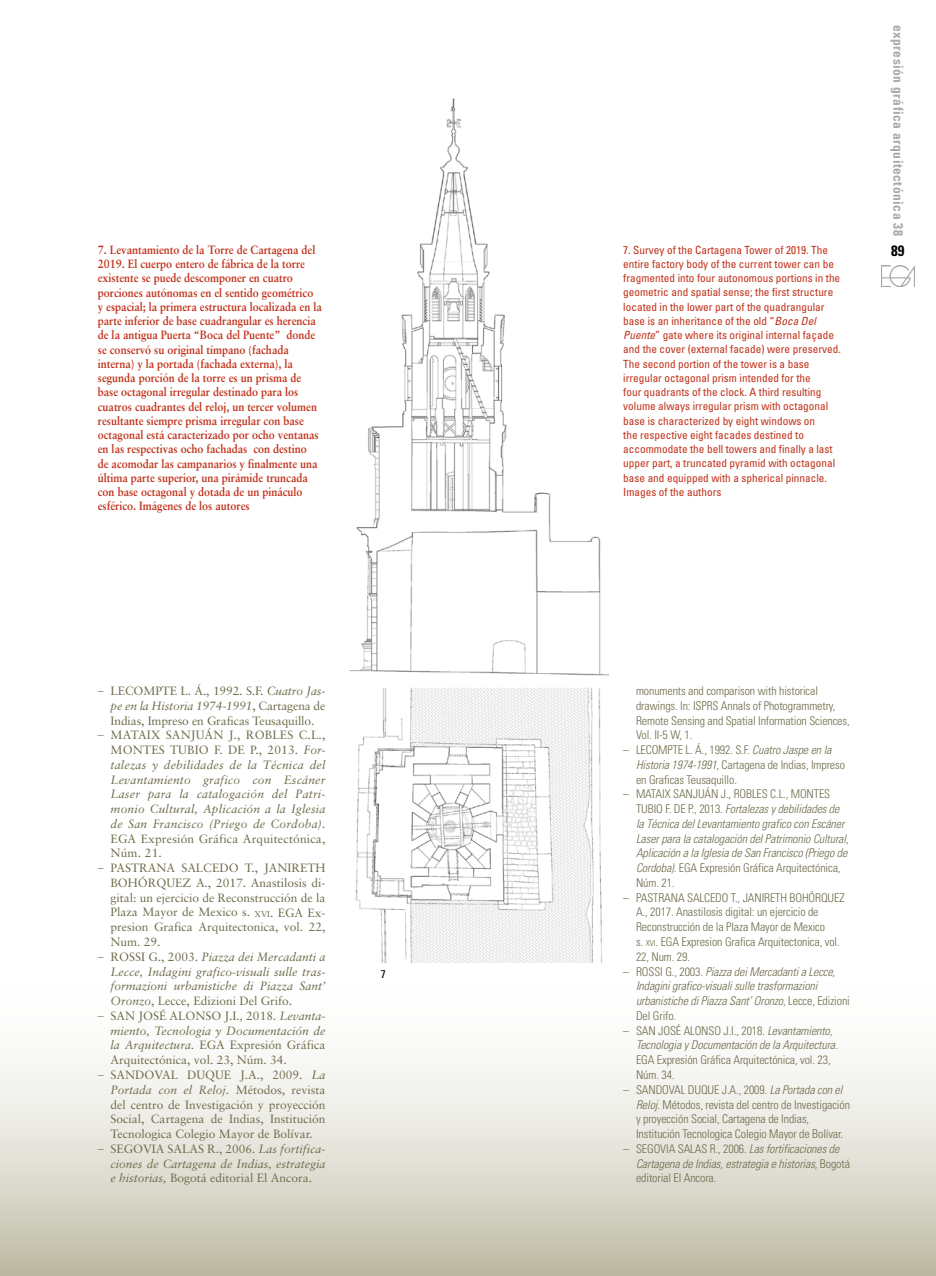
<style>
.page{position:relative;width:936px;height:1276px;background:#fff}
.page>*{position:absolute;margin:0;border:0;box-sizing:border-box;transform-origin:0 0}
.t1{font:700 condensed 15px "Univers";color:#000}
.t2{font:700 condensed 13.5px "Univers";letter-spacing:.035em;color:#a7a9ac}
.t3{font:700 12px/14.2px "Sabon";color:#c03019;scale:.9 1}
.t4{font:300 condensed 12px/14.7px "Univers";letter-spacing:-.01em;color:#6e6b4a}
.t5{font:12px/14.7px "Sabon";color:#6e6b4a;text-align:justify}
.t6{font:italic 12px/14.7px "Sabon";color:#6e6b4a;text-align:justify}
.t7{font:italic 300 condensed 12px/14.7px "Univers";letter-spacing:-.01em;color:#6e6b4a}
.t8{font:condensed 11.25px/14.2px "Univers";color:#c03019}
.t9{font:condensed 11.25px "Univers";color:#000}
.s1{font-style:italic}
.s2{font-family:"Univers";font-weight:300;font-stretch:condensed}
.s3{font-style:normal}
.s4{font-size:8.4px}
</style>
<div class="page">
<img style="left:881px;top:265px;width:33px;height:21px">
<div style="left:0;top:969px;width:935px;height:307px;background:linear-gradient(to bottom,#fff,#c4c2ae)"></div>
<img style="left:349px;top:98px;width:259px;height:864px">
<p class="t3" style="left:98px;top:242px;width:250px">7. Levantamiento de la Torre de Cartagena del 2019. El cuerpo entero de fábrica de la torre existente se puede descomponer en cuatro porciones autónomas en el sentido geométrico y espacial; la primera estructura localizada en la parte inferior de base cuadrangular es herencia de la antigua Puerta “Boca del Puente” donde se conservó su original tímpano (fachada interna) y la portada (fachada externa), la segunda porción de la torre es un prisma de base octagonal irregular destinado para los cuatros cuadrantes del reloj, un tercer volumen resultante siempre prisma irregular con base octagonal está caracterizado por ocho ventanas en las respectivas ocho fachadas con destino<br>de acomodar las campanarios y finalmente una última parte superior, una pirámide truncada con base octagonal y dotada de un pináculo esférico. Imágenes de los autores</p>
<p class="t8" style="left:623px;top:242px;width:219px">7. Survey of the Cartagena Tower of 2019. The entire factory body of the current tower can be fragmented into four autonomous portions in the geometric and spatial sense; the first structure located in the lower part of the quadrangular base is an inheritance of the old “<span class="s1">Boca Del Puente</span>” gate where its original internal façade and the cover (external facade) were preserved.<br>The second portion of the tower is a base irregular octagonal prism intended for the<br>four quadrants of the clock. A third resulting volume always irregular prism with octagonal base is characterized by eight windows on<br>the respective eight facades destined to accommodate the bell towers and finally a last upper part, a truncated pyramid with octagonal base and equipped with a spherical pinnacle.<br>Images of the authors</p>
<p class="t2" style="left:906px;top:25px;width:213px;rotate:90deg">expresión gráfica arquitectónica 38</p>
<p class="t1" style="left:891px;top:242px;width:15px">89</p>
<p class="t5" style="left:111px;top:683px;width:216px;text-indent:70px">L. Á., 1992. S.F. <span class="s1">Cuatro Jas&shy;pe en la Historia 1974-1991</span>, Cartagena de Indias, Impreso en Graficas Teusaquillo.</p>
<p class="t5" style="left:98px;top:727px;width:33px"><span class="s2">–</span> Matai</p>
<p class="t5" style="left:151px;top:727px;width:30px">x Sanju</p>
<p class="t5" style="left:204px;top:727px;width:59px">án J., Robles</p>
<p class="t5" style="left:299px;top:727px;width:28px">C.L.,</p>
<p class="t5" style="left:111px;top:742px;width:22px">Montes</p>
<p class="t5" style="left:170px;top:742px;width:17px">Tubio</p>
<p class="t5" style="left:98px;top:683px;width:30px"><span class="s2">–</span> Lecompte</p>
<p class="t6" style="left:111px;top:742px;width:216px;text-indent:103px"><span class="s3">F. De P., 2013.</span> For&shy;talezas y debilidades de la Técnica del Levantamiento grafico con Escáner Laser para la catalogación del Patri&shy;monio Cultural, Aplicación a la Iglesia de San Francisco (Priego de Cordoba).</p>
<p class="t5" style="left:111px;top:831px;width:216px">EGA Expresión Gráfica Arquitectónica,<br>Núm. 21.</p>
<p class="t5" style="left:98px;top:860px;width:29px"><span class="s2">–</span> Pastrana</p>
<p class="t5" style="left:181px;top:860px;width:16px">Salcedo</p>
<p class="t5" style="left:111px;top:860px;width:216px;text-align:left;text-indent:134px">T., Janireth<br>Bohórquez A., 2017. Anastilosis di&shy;gital: un ejercicio de Reconstrucción de la<br>Plaza Mayor de Mexico s. <span class="s4">xvi</span>. EGA Ex&shy;presion Grafica Arquitectonica, vol. 22,<br>Num. 29.</p>
<p class="t5" style="left:98px;top:949px;width:29px"><span class="s2">–</span> Rossi</p>
<p class="t6" style="left:111px;top:949px;width:216px;text-indent:38px"><span class="s3">G., 2003.</span> Piazza dei Mercadanti a Lecce, Indagini grafico-visuali sulle tras&shy;formazioni urbanistiche di Piazza Sant’ Oronzo<span class="s3">, Lecce, Edizioni Del Grifo.</span></p>
<p class="t5" style="left:98px;top:1008px;width:90px"><span class="s2">–</span> San José Alonso</p>
<p class="t6" style="left:111px;top:1008px;width:216px;text-indent:114px"><span class="s3">J.I</span>., <span class="s3">2018</span>. Levanta&shy;miento, Tecnologia y Documentación de la Arquitectura. <span class="s3">EGA Expresión Gráfica Arquitectónica, vol. 23, Núm. 34.</span></p>
<p class="t5" style="left:98px;top:1067px;width:29px"><span class="s2">–</span> Sandoval</p>
<p class="t5" style="left:187px;top:1067px;width:37px">Duque</p>
<p class="t5" style="left:111px;top:1067px;width:216px;text-indent:129px">J.A., 2009. <span class="s1">La Portada con el Reloj</span>. Métodos, revista del centro de Investigación y proyección Social, Cartagena de Indias, Institución Tecnologica Colegio Mayor de Bolívar.</p>
<p class="t5" style="left:98px;top:1141px;width:28px"><span class="s2">–</span> Segovia</p>
<p class="t5" style="left:167px;top:1141px;width:15px">Salas</p>
<p class="t6" style="left:111px;top:1141px;width:216px;text-indent:97px"><span class="s3">R., 2006</span>. Las fortifica&shy;ciones de Cartagena de Indias, estrategia e historias, <span class="s3">Bogotá editorial El Ancora.</span></p>
<p class="t9" style="left:381px;top:967px;width:6px">7</p>
<p class="t4" style="left:636px;top:683px;width:215px">monuments and comparison with historical drawings. In: ISPRS Annals of Photogrammetry, Remote Sensing and Spatial Information Sciences, Vol. II-5 W, 1.</p>
<p class="t4" style="left:623px;top:742px;width:25px">– Lecompte</p>
<p class="t4" style="left:636px;top:742px;width:210px;text-indent:50px">L. Á., 1992. S.F. <span class="s1">Cuatro Jaspe en la<br>Historia 1974-1991</span>, Cartagena de Indias, Impreso en Graficas Teusaquillo.</p>
<p class="t4" style="left:623px;top:787px;width:63px">– Mataix Sanju</p>
<p class="t4" style="left:704px;top:787px;width:42px">án J., Robles</p>
<p class="t4" style="left:770px;top:787px;width:37px">C.L., Montes</p>
<p class="t4" style="left:636px;top:801px;width:12px">Tubio</p>
<p class="t7" style="left:636px;top:801px;width:214px;text-indent:29px"><span class="s3">F. De P., 2013.</span> Fortalezas y debilidades de la Técnica del Levantamiento grafico con Escáner Laser para la catalogación del Patrimonio Cultural, Aplicación a la Iglesia de San Francisco (Priego de Cordoba). <span class="s3">EGA Expresión Gráfica Arquitectónica, Núm. 21.</span></p>
<p class="t4" style="left:623px;top:890px;width:25px">– Pastrana</p>
<p class="t4" style="left:687px;top:890px;width:13px">Salcedo</p>
<p class="t4" style="left:730px;top:890px;width:24px">T., Janireth</p>
<p class="t4" style="left:636px;top:890px;width:210px;text-indent:153px">Bohórquez<br>A., 2017. Anastilosis digital: un ejercicio de<br>Reconstrucción de la Plaza Mayor de Mexico<br>s. <span class="s4">xvi</span>. EGA Expresion Grafica Arquitectonica, vol.<br>22, Num. 29.</p>
<p class="t4" style="left:623px;top:964px;width:25px">– Rossi</p>
<p class="t7" style="left:636px;top:964px;width:215px;text-indent:29px"><span class="s3">G., 2003.</span> Piazza dei Mercadanti a Lecce, Indagini grafico-visuali sulle trasformazioni urbanistiche di Piazza Sant’ Oronzo<span class="s3">, Lecce, Edizioni Del Grifo.</span></p>
<p class="t4" style="left:623px;top:1023px;width:74px">– San José Alonso</p>
<p class="t7" style="left:636px;top:1023px;width:203px;text-indent:87px"><span class="s3">J.I</span>., <span class="s3">2018</span>. Levantamiento,<br>Tecnologia y Documentación de la Arquitectura.</p>
<p class="t4" style="left:636px;top:1052px;width:196px">EGA Expresión Gráfica Arquitectónica, vol. 23,<br>Núm. 34.</p>
<p class="t4" style="left:623px;top:1082px;width:26px">– Sandoval</p>
<p class="t4" style="left:636px;top:1082px;width:215px;text-indent:52px">Duque J.A., 2009. <span class="s1">La Portada con el Reloj</span>. Métodos, revista del centro de Investigación y proyección Social, Cartagena de Indias, Institución Tecnologica Colegio Mayor de Bolívar.</p>
<p class="t4" style="left:623px;top:1141px;width:26px">– Segovia</p>
<p class="t4" style="left:677px;top:1141px;width:13px">Salas</p>
<p class="t7" style="left:636px;top:1141px;width:215px;text-indent:74px"><span class="s3">R., 2006</span>. Las fortificaciones de<br>Cartagena de Indias, estrategia e historias, <span class="s3">Bogotá editorial El Ancora.</span></p>
</div>
